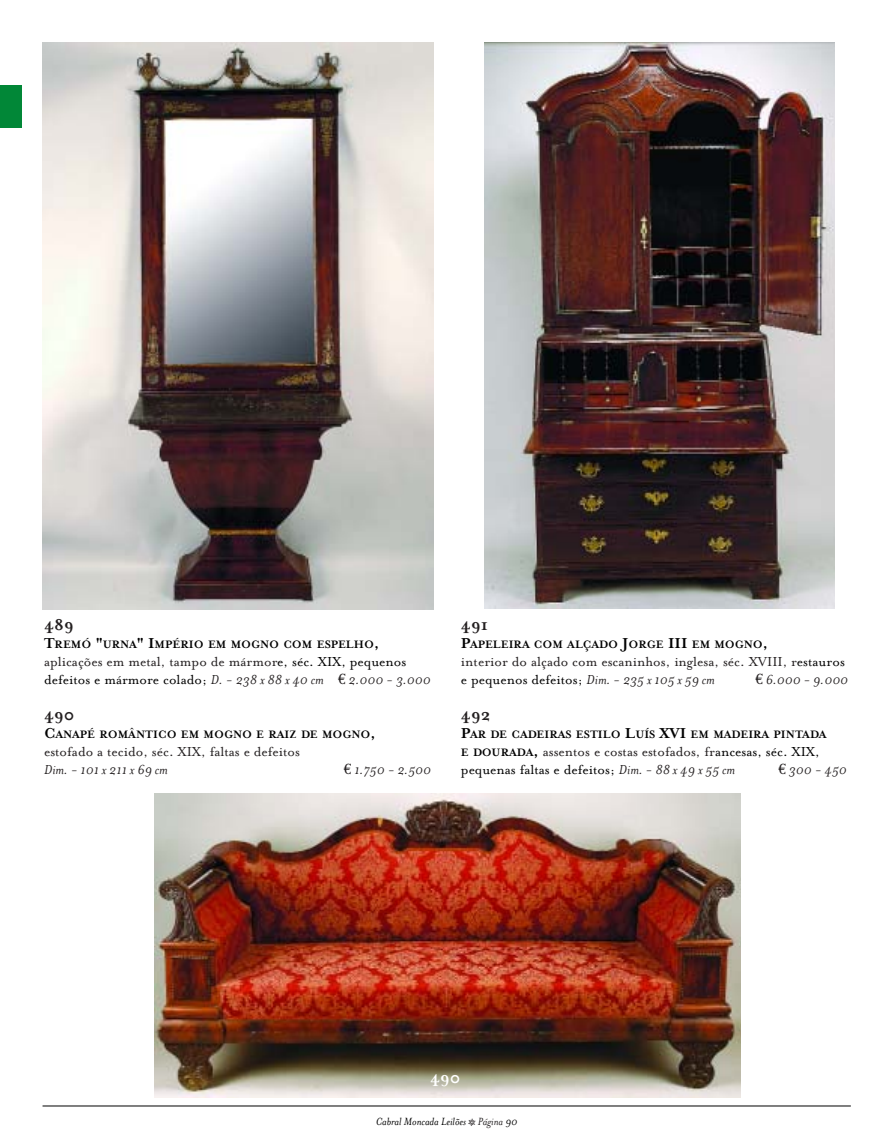
<style>
.page{position:relative;width:893px;height:1148px;background:#fff}
.page>*{position:absolute;margin:0;border:0;box-sizing:border-box;transform-origin:0 0}
.t1{font:700 18px "Mrs Eaves";color:#231f20}
.t2{font:700 18px "Mrs Eaves";color:#fff}
.t3{font:15px/18px "Mrs Eaves Roman";color:#231f20}
.t4{font:italic 15px "Mrs Eaves";color:#231f20}
.t5{font:15px/18px "Mrs Eaves Roman";color:#000}
.t6{font:700 12.3px "Mrs Eaves";color:#000}
.t7{font:italic 12px "Mrs Eaves";color:#000}
.s1{font-size:16.5px}
.s2{color:#000}
.s3{font-family:"Mrs Eaves Roman";font-style:normal;color:#000}
.s4{font-family:"Euro Serif";font-style:normal}
.s5{font-family:"Mrs Eaves";font-style:italic}
.s6{font-family:"Mrs Eaves";font-weight:700;font-size:12.3px}
.s7{font-family:"Mrs Eaves";font-weight:700;font-size:16.5px}
.s8{color:#231f20}
.s9{font-family:"Mrs Eaves";font-style:italic;color:#231f20}
.s10{font-family:"Mrs Eaves Fractions";font-style:normal;color:#231f20}
</style>
<div class="page">
<img style="left:43px;top:43px;width:391px;height:566px">
<img style="left:484px;top:43px;width:350px;height:565px">
<hr style="left:43px;top:1105px;width:807px;height:1px;background:#000">
<img style="left:154px;top:793px;width:586px;height:304px">
<div style="left:0;top:85px;width:21px;height:43px;background:#018737"></div>
<p class="t1" style="left:44px;top:613px;width:31px">489</p>
<p class="t6" style="left:44px;top:637px;width:336px"><span class="s1">T</span>REMÓ <span class="s1">"</span>URNA<span class="s1">" I</span>MPÉRIO EM MOGNO COM ESPELHO<span class="s1">,</span></p>
<p class="t3" style="left:44px;top:652px;width:364px">aplicações em metal, tampo de mármor<span class="s2">e, séc. XIX, pequenos</span></p>
<p class="t4" style="left:44px;top:670px;width:388px"><span class="s3">defeitos e mármore colado;</span> D. - 238 x 88 x 40 cm <span class="s4">€</span> 2.000 - 3.000</p>
<p class="t1" style="left:44px;top:703px;width:32px">490</p>
<p class="t6" style="left:44px;top:727px;width:333px"><span class="s1">C</span>ANAPÉ ROMÂNTICO EM MOGNO E RAIZ DE MOGNO<span class="s1">,</span></p>
<p class="t3" style="left:44px;top:742px;width:257px">estofado a tecido, séc. XIX, faltas e defeitos</p>
<p class="t4" style="left:44px;top:760px;width:125px">Dim. - 101 x 211 x 69 cm</p>
<p class="t4" style="left:344px;top:760px;width:89px"><span class="s4">€</span> 1.750 - 2.500</p>
<p class="t1" style="left:461px;top:613px;width:29px">491</p>
<p class="t6" style="left:461px;top:637px;width:308px"><span class="s1">P</span>APELEIRA COM ALÇADO <span class="s1">J</span>ORGE <span class="s1">III</span> EM MOGNO<span class="s1">,</span></p>
<p class="t3" style="left:461px;top:652px;width:385px">interior do alçado com escaninhos, inglesa, séc. XVIII, r<span class="s2">estauros e pequenos defeitos;</span> <span class="s5">Dim. - 235 x 105 x 59 cm</span></p>
<p class="t4" style="left:755px;top:670px;width:94px"><span class="s4">€</span> 6.000 - 9.000</p>
<p class="t1" style="left:461px;top:703px;width:31px">492</p>
<p class="t6" style="left:461px;top:727px;width:367px"><span class="s1">P</span>AR DE CADEIRAS ESTILO <span class="s1">L</span>UÍS <span class="s1">XVI</span> EM MADEIRA PINTADA</p>
<p class="t5" style="left:461px;top:742px;width:360px"><span class="s6">E DOURADA</span><span class="s7">,</span> <span class="s8">assentos e costas estofados, fr</span>ancesas, séc. XIX, pequenas faltas e defeitos; <span class="s9">Dim. - 88 x 49 x 55 cm</span></p>
<p class="t4" style="left:778px;top:760px;width:70px"><span class="s4">€</span> 300 - 450</p>
<p class="t2" style="left:430px;top:1066px;width:32px">490</p>
<p class="t7" style="left:376px;top:1113px;width:143px">Cabral Moncada Leilões <span class="s10">Q</span> <span class="s8">Página</span> 90</p>
</div>
